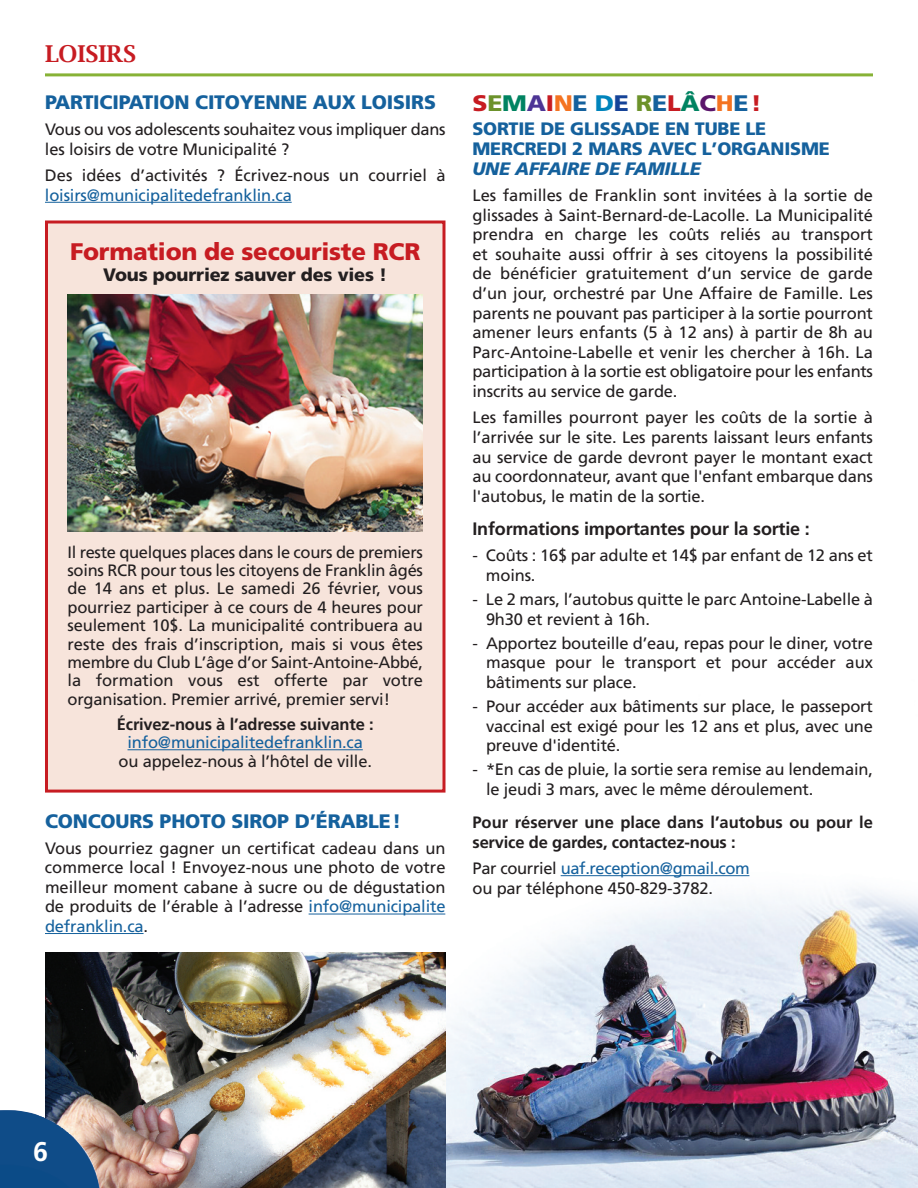
<style>
.page{position:relative;width:918px;height:1188px;background:#fff}
.page>*{position:absolute;margin:0;border:0;box-sizing:border-box;transform-origin:0 0}
.t1{font:700 27px "Frutiger";color:#fff}
.t2{font:900 24px "Frutiger";letter-spacing:-.01em;color:#c71c22}
.t3{font:600 23.25px "Lucida Bright";color:#c71c22}
.t4{font:900 22.5px "Frutiger";letter-spacing:-.01em;color:#c71c22;scale:1.1 1}
.t5{font:900 19.5px "Frutiger";letter-spacing:-.01em;color:#15619d}
.t6{font:900 18px/19.6px "Frutiger";letter-spacing:-.01em;color:#15619d}
.t7{font:700 18px "Frutiger";letter-spacing:-.01em;color:#231f20}
.t8{font:900 18px "Frutiger";letter-spacing:-.01em;color:#231f20}
.t9{font:italic 900 18px "Frutiger";letter-spacing:-.01em;color:#15619d}
.t10{font:16.5px/19.6px "Frutiger";letter-spacing:-.01em;color:#231f20;text-align:justify}
.t11{font:700 16.5px/19.6px "Frutiger";letter-spacing:-.01em;color:#231f20}
.t12{font:16.5px "Frutiger";letter-spacing:-.01em;color:#15619d}
.s1{color:#15619d}
.s2{color:#6c922b}
.s3{color:#008361}
.s4{color:#4d3595}
.s5{color:#f47321}
.s6{color:#0084bc}
.s7{color:#154398}
.s8{color:#5b166b}
</style>
<div class="page">
<img style="left:439px;top:875px;width:479px;height:313px">
<img style="left:45px;top:953px;width:400px;height:235px">
<img style="left:0;top:1110px;width:100px;height:78px">
<hr style="left:45px;top:73px;width:828px;height:3px;background:#87b237">
<hr style="left:45px;top:202px;width:247px;height:1px;background:#15619d">
<hr style="left:561px;top:875px;width:188px;height:1px;background:#15619d">
<hr style="left:309px;top:914px;width:136px;height:1px;background:#15619d">
<hr style="left:45px;top:933px;width:99px;height:1px;background:#15619d">
<div style="left:48px;top:224px;width:394px;height:566px;background:#f7e4db"></div>
<div style="left:45px;top:220px;width:401px;height:573px;border:3px solid #c71c22"></div>
<hr style="left:128px;top:749px;width:235px;height:1px;background:#15619d">
<img style="left:68px;top:294px;width:355px;height:238px">
<h3 class="t3" style="left:45px;top:40px;width:93px">lOISIRS</h3>
<p class="t5" style="left:45px;top:94px;width:392px">PARTICIPATION CITOYENNE AUX LOISIRS</p>
<p class="t10" style="left:45px;top:121px;width:402px">Vous ou vos adolescents souhaitez vous impliquer dans les loisirs de votre Municipalité ?</p>
<p class="t10" style="left:45px;top:167px;width:402px">Des idées d’activités ? Écrivez-nous un courriel à</p>
<p class="t12" style="left:45px;top:188px;width:248px">loisirs@municipalitedefranklin.ca</p>
<h2 class="t2" style="left:70px;top:242px;width:352px">Formation de secouriste RCR</h2>
<p class="t8" style="left:103px;top:268px;width:285px">Vous pourriez sauver des vies !</p>
<p class="t10" style="left:67px;top:544px;width:357px;line-height:18.5px">Il reste quelques places dans le cours de premiers soins RCR pour tous les citoyens de Franklin âgés de 14 ans et plus. Le samedi 26 février, vous pourriez participer à ce cours de 4 heures pour seulement 10$. La municipalité contribuera au reste des frais d’inscription, mais si vous êtes membre du Club L’âge d’or Saint-Antoine-Abbé, la formation vous est offerte par votre organisation. Premier arrivé, premier servi!</p>
<p class="t11" style="left:117px;top:715px;width:258px">Écrivez-nous à l’adresse suivante :</p>
<p class="t12" style="left:128px;top:736px;width:237px">info@municipalitedefranklin.ca</p>
<p class="t10" style="left:119px;top:752px;width:255px">ou appelez-nous à l’hôtel de ville.</p>
<p class="t5" style="left:45px;top:813px;width:358px">CONCOURS PHOTO SIROP D’ÉRABLE!</p>
<p class="t10" style="left:45px;top:840px;width:402px">Vous pourriez gagner un certificat cadeau dans un commerce local ! Envoyez-nous une photo de votre meilleur moment cabane à sucre ou de dégustation de produits de l’érable à l’adresse <span class="s1">info@municipalite defranklin.ca</span>.</p>
<h3 class="t4" style="left:472px;top:94px;width:264px">S<span class="s2">E</span><span class="s3">M</span><span class="s4">A</span>I<span class="s5">N</span><span class="s1">E</span> <span class="s6">D</span><span class="s7">E</span> <span class="s2">R</span><span class="s1">E</span>L<span class="s3">Â</span><span class="s8">C</span><span class="s5">H</span><span class="s1">E</span>!</h3>
<p class="t6" style="left:472px;top:121px;width:359px">SORTIE DE GLISSADE EN TUBE LE<br>MERCREDI 2 MARS AVEC L’ORGANISME</p>
<p class="t9" style="left:473px;top:161px;width:230px">UNE AFFAIRE DE FAMILLE</p>
<p class="t10" style="left:472px;top:187px;width:402px">Les familles de Franklin sont invitées à la sortie de glissades à Saint-Bernard-de-Lacolle. La Municipalité prendra en charge les coûts reliés au transport et souhaite aussi offrir à ses citoyens la possibilité de bénéficier gratuitement d’un service de garde d’un jour, orchestré par Une Affaire de Famille. Les parents ne pouvant pas participer à la sortie pourront amener leurs enfants (5 à 12 ans) à partir de 8h au Parc-Antoine-Labelle et venir les chercher à 16h. La participation à la sortie est obligatoire pour les enfants inscrits au service de garde.</p>
<p class="t10" style="left:473px;top:409px;width:402px">Les familles pourront payer les coûts de la sortie à l’arrivée sur le site. Les parents laissant leurs enfants au service de garde devront payer le montant exact au coordonnateur, avant que l'enfant embarque dans l'autobus, le matin de la sortie.</p>
<p class="t7" style="left:472px;top:521px;width:339px">Informations importantes pour la sortie :</p>
<p class="t10" style="left:486px;top:547px;width:389px;text-indent:-13px">- Coûts : 16$ par adulte et 14$ par enfant de 12 ans et moins.</p>
<p class="t10" style="left:486px;top:591px;width:389px;text-indent:-14px">- Le 2 mars, l’autobus quitte le parc Antoine-Labelle à<br>9h30 et revient à 16h.</p>
<p class="t10" style="left:486px;top:634px;width:389px;text-indent:-14px">- Apportez bouteille d’eau, repas pour le diner, votre masque pour le transport et pour accéder aux bâtiments sur place.</p>
<p class="t10" style="left:486px;top:698px;width:389px;text-indent:-14px">- Pour accéder aux bâtiments sur place, le passeport vaccinal est exigé pour les 12 ans et plus, avec une preuve d'identité.</p>
<p class="t10" style="left:486px;top:761px;width:389px;text-indent:-14px">- *En cas de pluie, la sortie sera remise au lendemain, le jeudi 3 mars, avec le même déroulement.</p>
<p class="t11" style="left:473px;top:814px;width:402px">Pour réserver une place dans l’autobus ou pour le service de gardes, contactez-nous :</p>
<p class="t10" style="left:472px;top:860px;width:279px">Par courriel <span class="s1">uaf.reception@gmail.com </span>ou par téléphone 450-829-3782.</p>
<h1 class="t1" style="left:33px;top:1141px;width:17px">6</h1>
</div>
